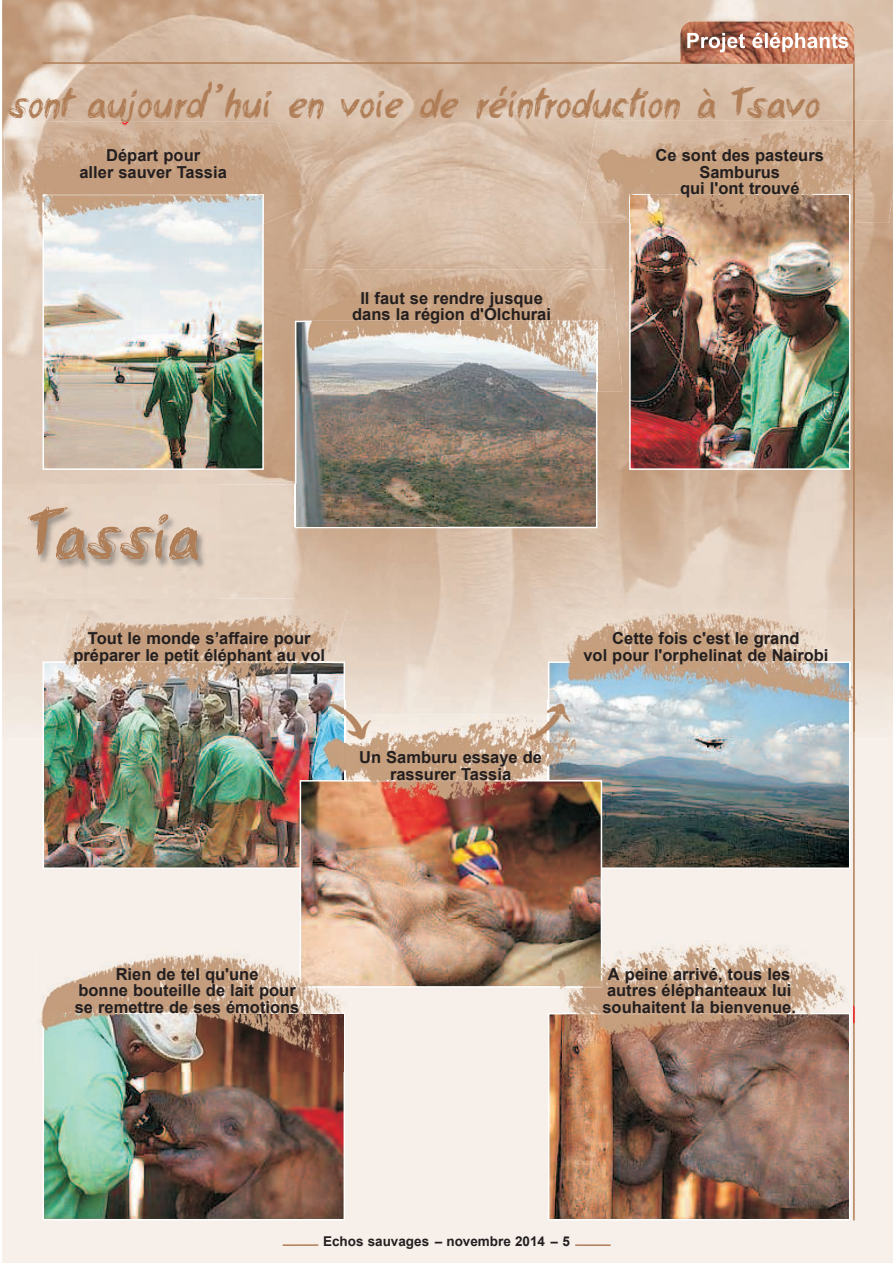
<style>
.page{position:relative;width:893px;height:1263px;background:#fff}
.page>*{position:absolute;margin:0;border:0;box-sizing:border-box;transform-origin:0 0}
.t1{font:43.05px "beermoney";color:#af7d56}
.t2{font:700 16.5px/16.5px "Arial";color:#231f20;text-align:center}
.t3{font:700 13.5px "Arial";color:#231f20}
</style>
<div class="page">
<img style="left:2px;top:0;width:891px;height:1263px">
<hr style="left:853px;top:54px;width:2px;height:1166px;background:#af7d56">
<hr style="left:43px;top:62px;width:807px;height:2px;background:#af7d56">
<hr style="left:283px;top:1244px;width:35px;height:2px;background:#af7d56">
<hr style="left:575px;top:1244px;width:36px;height:2px;background:#af7d56">
<img style="left:680px;top:21px;width:174px;height:43px">
<svg style="left:687px;top:33px;width:161px;height:19px"></svg>
<img style="left:298px;top:324px;width:296px;height:201px">
<div style="left:295px;top:321px;width:302px;height:207px;border:2px solid #fff"></div>
<img style="left:46px;top:226px;width:215px;height:241px">
<div style="left:43px;top:194px;width:221px;height:276px;border:2px solid #fff"></div>
<img style="left:632px;top:223px;width:215px;height:244px">
<div style="left:629px;top:194px;width:221px;height:276px;border:2px solid #fff"></div>
<img style="left:303px;top:269px;width:319px;height:122px">
<img style="left:303px;top:321px;width:294px;height:70px">
<img style="left:46px;top:664px;width:296px;height:202px">
<div style="left:43px;top:661px;width:302px;height:208px;border:2px solid #fff"></div>
<img style="left:55px;top:610px;width:292px;height:51px">
<img style="left:55px;top:661px;width:278px;height:2px">
<img style="left:51px;top:663px;width:282px;height:69px">
<img style="left:551px;top:664px;width:296px;height:202px">
<div style="left:548px;top:661px;width:302px;height:208px;border:2px solid #fff"></div>
<img style="left:46px;top:1071px;width:296px;height:146px">
<div style="left:43px;top:1013px;width:302px;height:207px;border:2px solid #fff"></div>
<img style="left:551px;top:1016px;width:296px;height:201px">
<div style="left:548px;top:1013px;width:302px;height:207px;border:2px solid #fff"></div>
<img style="left:557px;top:610px;width:329px;height:122px">
<img style="left:581px;top:120px;width:312px;height:103px">
<img style="left:629px;top:194px;width:221px;height:29px">
<img style="left:631px;top:196px;width:218px;height:27px">
<img style="left:5px;top:122px;width:308px;height:104px">
<img style="left:43px;top:194px;width:221px;height:32px">
<img style="left:44px;top:196px;width:218px;height:30px">
<img style="left:303px;top:783px;width:296px;height:202px">
<div style="left:300px;top:780px;width:302px;height:208px;border:2px solid #fff"></div>
<img style="left:345px;top:714px;width:203px;height:66px">
<img style="left:328px;top:742px;width:17px;height:38px">
<img style="left:311px;top:714px;width:17px;height:66px">
<img style="left:548px;top:742px;width:1px;height:38px">
<img style="left:549px;top:732px;width:46px;height:48px">
<img style="left:570px;top:714px;width:27px;height:18px">
<img style="left:311px;top:780px;width:276px;height:2px">
<img style="left:307px;top:782px;width:280px;height:35px">
<img style="left:855px;top:1008px;width:5px;height:15px">
<img style="left:554px;top:940px;width:299px;height:85px">
<img style="left:853px;top:1004px;width:2px;height:20px">
<img style="left:565px;top:1013px;width:285px;height:12px">
<img style="left:566px;top:1014px;width:283px;height:30px">
<img style="left:553px;top:940px;width:49px;height:48px">
<img style="left:552px;top:940px;width:49px;height:46px">
<img style="left:36px;top:949px;width:320px;height:122px">
<img style="left:43px;top:1013px;width:302px;height:58px">
<img style="left:44px;top:1014px;width:300px;height:57px">
<img style="left:300px;top:949px;width:49px;height:39px">
<img style="left:301px;top:949px;width:48px;height:37px">
<img style="left:528px;top:700px;width:42px;height:42px">
<svg style="left:548px;top:700px;width:1px;height:42px"></svg>
<img style="left:328px;top:700px;width:43px;height:42px">
<svg style="left:344px;top:700px;width:1px;height:42px"></svg>
<img style="left:2px;top:484px;width:446px;height:114px">
<img style="left:27px;top:507px;width:41px;height:49px">
<h1 class="t1" style="left:9px;top:77px;width:813px">sont aujourd'’hui en voie de réintroduction à Tsavo</h1>
<p class="t2" style="left:79px;top:147px;width:149px">Départ pour<br>aller sauver Tassia</p>
<p class="t2" style="left:352px;top:290px;width:200px">Il faut se rendre jusque dans la région d'Olchurai</p>
<p class="t2" style="left:656px;top:147px;width:170px">Ce sont des pasteurs<br>Samburus<br>qui l'ont trouvé</p>
<p class="t2" style="left:73px;top:630px;width:253px">Tout le monde s’affaire pour préparer le petit éléphant au vol</p>
<p class="t2" style="left:583px;top:630px;width:247px">Cette fois c'est le grand<br>vol pour l'orphelinat de Nairobi</p>
<p class="t2" style="left:359px;top:749px;width:184px">Un Samburu essaye de rassurer Tassia</p>
<p class="t2" style="left:75px;top:966px;width:226px">Rien de tel qu'une<br>bonne bouteille de lait pour se remettre de ses émotions</p>
<p class="t2" style="left:602px;top:966px;width:195px">A peine arrivé, tous les autres éléphanteaux lui souhaitent la bienvenue.</p>
<p class="t3" style="left:323px;top:1233px;width:248px">Echos sauvages - novembre 2014 - 5</p>
</div>
